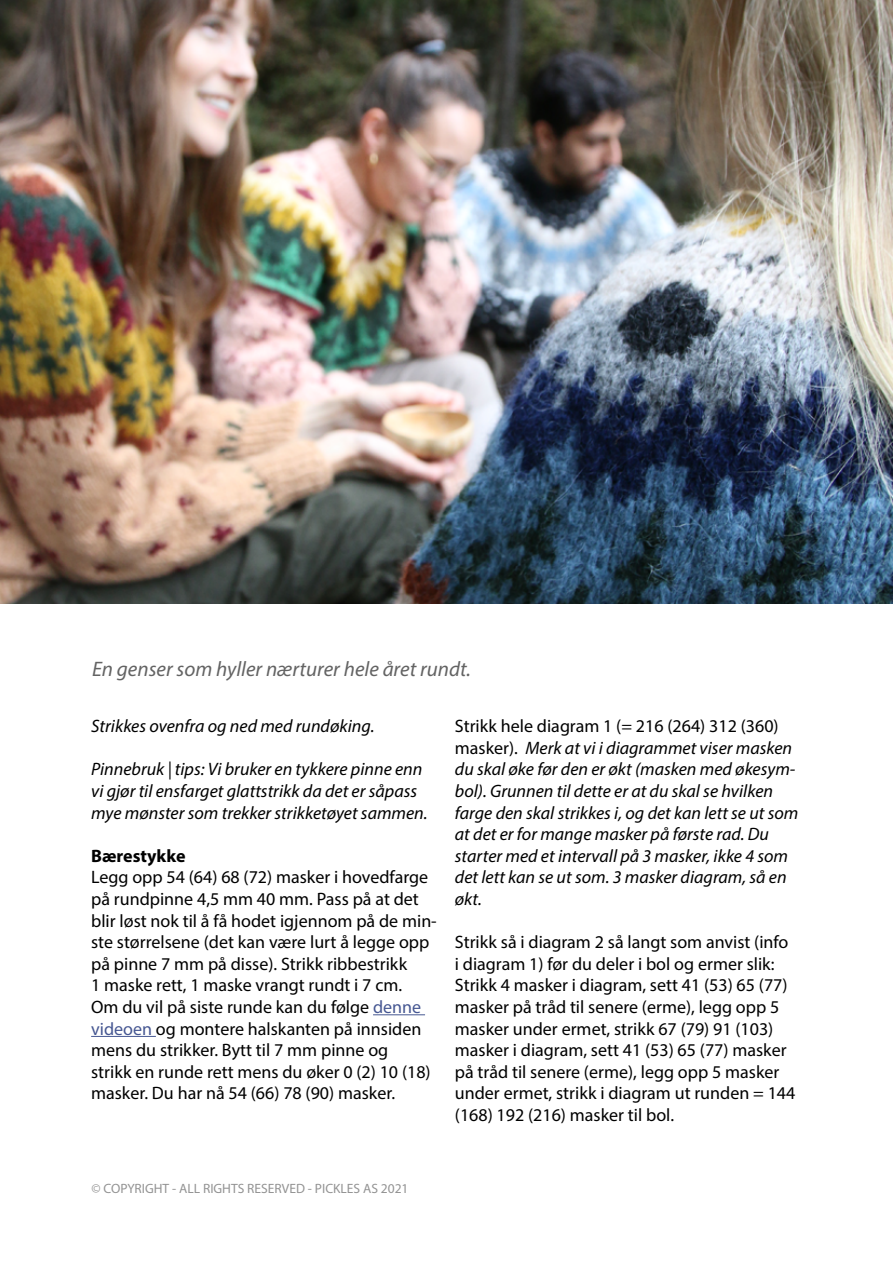
<style>
.page{position:relative;width:893px;height:1263px;background:#fff}
.page>*{position:absolute;margin:0;border:0;box-sizing:border-box;transform-origin:0 0}
.t1{font:italic 21px "Myriad Pro";color:#636363}
.t2{font:18px/21.6px "Myriad Pro";color:#000}
.t3{font:italic 18px/21.6px "Myriad Pro";color:#000}
.t4{font:700 18px "Myriad Pro";color:#000}
.t5{font:13.5px "Myriad Pro";color:#939393}
.s1{color:#465792}
.s2{font-style:normal}
</style>
<div class="page">
<hr style="left:373px;top:1014px;width:52px;height:1px;background:#465792">
<hr style="left:91px;top:1036px;width:65px;height:1px;background:#465792">
<img style="left:0;top:0;width:893px;height:604px">
<p class="t1" style="left:92px;top:656px;width:381px">En genser som hyller nærturer hele året rundt.</p>
<p class="t3" style="left:91px;top:715px;width:285px">Strikkes ovenfra og ned med rundøking.</p>
<p class="t3" style="left:91px;top:758px;width:338px">Pinnebruk | tips: Vi bruker en tykkere pinne enn vi gjør til ensfarget glattstrikk da det er såpass mye mønster som trekker strikketøyet sammen.</p>
<p class="t4" style="left:91px;top:844px;width:96px">Bærestykke</p>
<p class="t2" style="left:91px;top:866px;width:347px">Legg opp 54 (64) 68 (72) masker i hovedfarge på rundpinne 4,5 mm 40 mm. Pass på at det blir løst nok til å få hodet igjennom på de min&shy;ste størrelsene (det kan være lurt å legge opp på pinne 7 mm på disse). Strikk ribbestrikk<br>1 maske rett, 1 maske vrangt rundt i 7 cm.<br>Om du vil på siste runde kan du følge <span class="s1">denne videoen</span> og montere halskanten på innsiden mens du strikker. Bytt til 7 mm pinne og<br>strikk en runde rett mens du øker 0 (2) 10 (18) masker. Du har nå 54 (66) 78 (90) masker.</p>
<p class="t3" style="left:455px;top:715px;width:345px"><span class="s2">Strikk hele diagram 1 (= 216 (264) 312 (360) masker).</span> Merk at vi i diagrammet viser masken du skal øke før den er økt (masken med økesym&shy;bol). Grunnen til dette er at du skal se hvilken farge den skal strikkes i, og det kan lett se ut som at det er for mange masker på første rad. Du starter med et intervall på 3 masker, ikke 4 som det lett kan se ut som. 3 masker diagram, så en økt.</p>
<p class="t2" style="left:455px;top:931px;width:342px">Strikk så i diagram 2 så langt som anvist (info i diagram 1) før du deler i bol og ermer slik:<br>Strikk 4 masker i diagram, sett 41 (53) 65 (77) masker på tråd til senere (erme), legg opp 5 masker under ermet, strikk 67 (79) 91 (103) masker i diagram, sett 41 (53) 65 (77) masker på tråd til senere (erme), legg opp 5 masker under ermet, strikk i diagram ut runden = 144 (168) 192 (216) masker til bol.</p>
<p class="t5" style="left:92px;top:1180px;width:319px">© COPYRIGHT - ALL RIGHTS RESERVED - PICKLES AS 2021</p>
</div>
